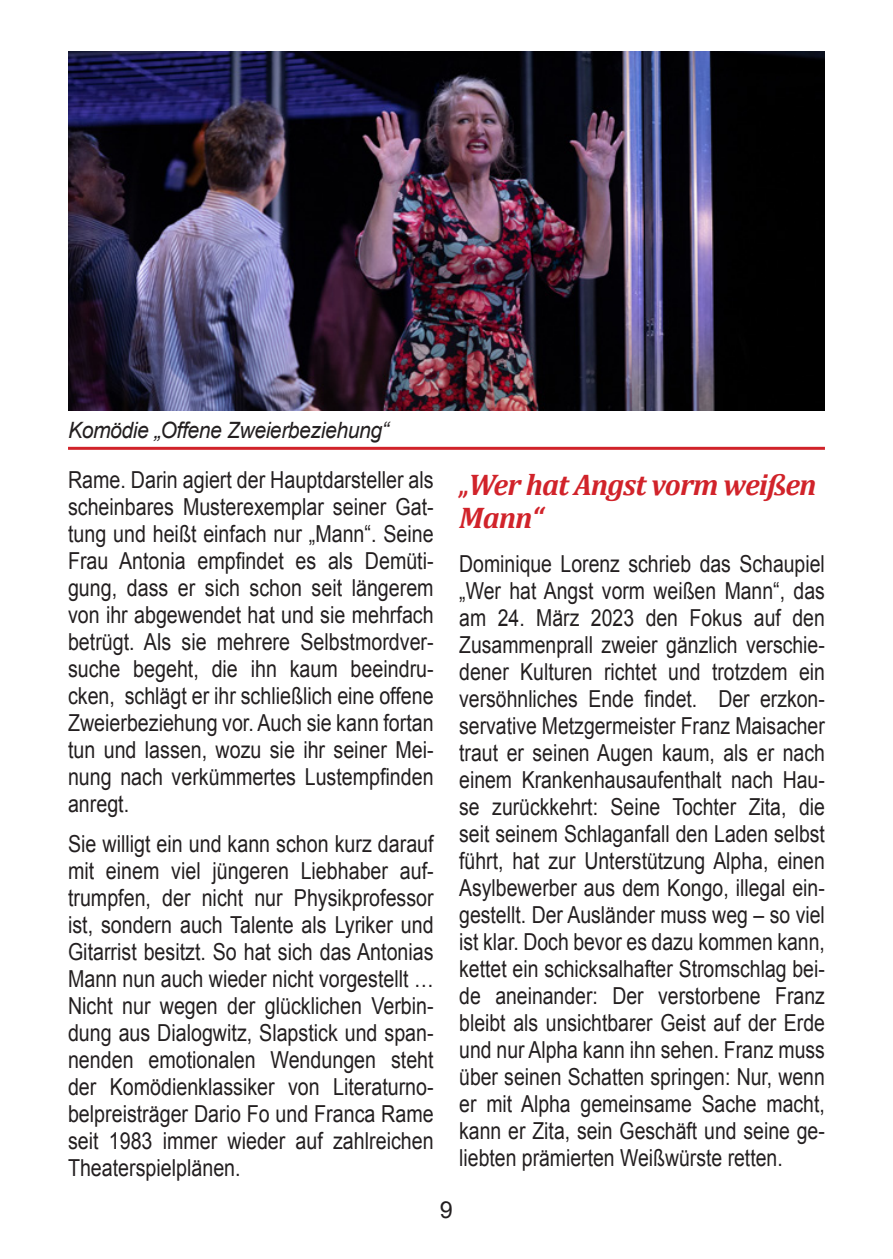
<style>
.page{position:relative;width:893px;height:1259px;background:#fff}
.page>*{position:absolute;margin:0;border:0;box-sizing:border-box;transform-origin:0 0}
.t1{font:italic 700 30px/33px "Cambria";letter-spacing:-.03em;color:#d1232a;scale:.84 1}
.t2{font:23.4px/27px "Arial";color:#231f20;text-align:justify;scale:.84 1}
.t3{font:23.4px/27px "Arial";color:#231f20;text-align:justify;scale:.83 1}
.t4{font:23.4px "Arial";color:#231f20}
.t5{font:italic 22.5px "Arial";letter-spacing:-.02em;color:#231f20;scale:.94 1}
</style>
<div class="page">
<hr style="left:68px;top:447px;width:757px;height:3px;background:#d1232a">
<img style="left:68px;top:51px;width:757px;height:359px">
<p class="t5" style="left:68px;top:416px;width:343px">Komödie „Offene Zweierbeziehung“</p>
<p class="t2" style="left:68px;top:467px;width:437px">Rame. Darin agiert der Hauptdarsteller als scheinbares Musterexemplar seiner Gat&shy;tung und heißt einfach nur „Mann“. Seine Frau Antonia empfindet es als Demüti&shy;gung, dass er sich schon seit längerem von ihr abgewendet hat und sie mehrfach betrügt. Als sie mehrere Selbstmordver&shy;suche begeht, die ihn kaum beeindru&shy;cken, schlägt er ihr schließlich eine offene Zweierbeziehung vor. Auch sie kann fortan tun und lassen, wozu sie ihr seiner Mei&shy;nung nach verkümmertes Lustempfinden anregt.</p>
<p class="t2" style="left:68px;top:830px;width:437px">Sie willigt ein und kann schon kurz darauf mit einem viel jüngeren Liebhaber auf&shy;trumpfen, der nicht nur Physikprofessor ist, sondern auch Talente als Lyriker und Gitarrist besitzt. So hat sich das Antonias Mann nun auch wieder nicht vorgestellt … Nicht nur wegen der glücklichen Verbin&shy;dung aus Dialogwitz, Slapstick und span&shy;nenden emotionalen Wendungen steht der Komödienklassiker von Literaturno&shy;belpreisträger Dario Fo und Franca Rame seit 1983 immer wieder auf zahlreichen Theaterspielplänen.</p>
<p class="t1" style="left:459px;top:467px;width:427px">„Wer hat Angst vorm weißen<br>Mann“</p>
<p class="t3" style="left:459px;top:550px;width:442px">Dominique Lorenz schrieb das Schaupiel „Wer hat Angst vorm weißen Mann“, das am 24. März 2023 den Fokus auf den Zusammenprall zweier gänzlich verschie&shy;dener Kulturen richtet und trotzdem ein versöhnliches Ende findet. Der erzkon&shy;servative Metzgermeister Franz Maisacher traut er seinen Augen kaum, als er nach einem Krankenhausaufenthalt nach Hau&shy;se zurückkehrt: Seine Tochter Zita, die seit seinem Schlaganfall den Laden selbst führt, hat zur Unterstützung Alpha, einen Asylbewerber aus dem Kongo, illegal ein&shy;gestellt. Der Ausländer muss weg – so viel ist klar. Doch bevor es dazu kommen kann, kettet ein schicksalhafter Stromschlag bei&shy;de aneinander: Der verstorbene Franz bleibt als unsichtbarer Geist auf der Erde und nur Alpha kann ihn sehen. Franz muss über seinen Schatten springen: Nur, wenn er mit Alpha gemeinsame Sache macht, kann er Zita, sein Geschäft und seine ge&shy;liebten prämierten Weißwürste retten.</p>
<p class="t4" style="left:440px;top:1194px;width:15px">9</p>
</div>
